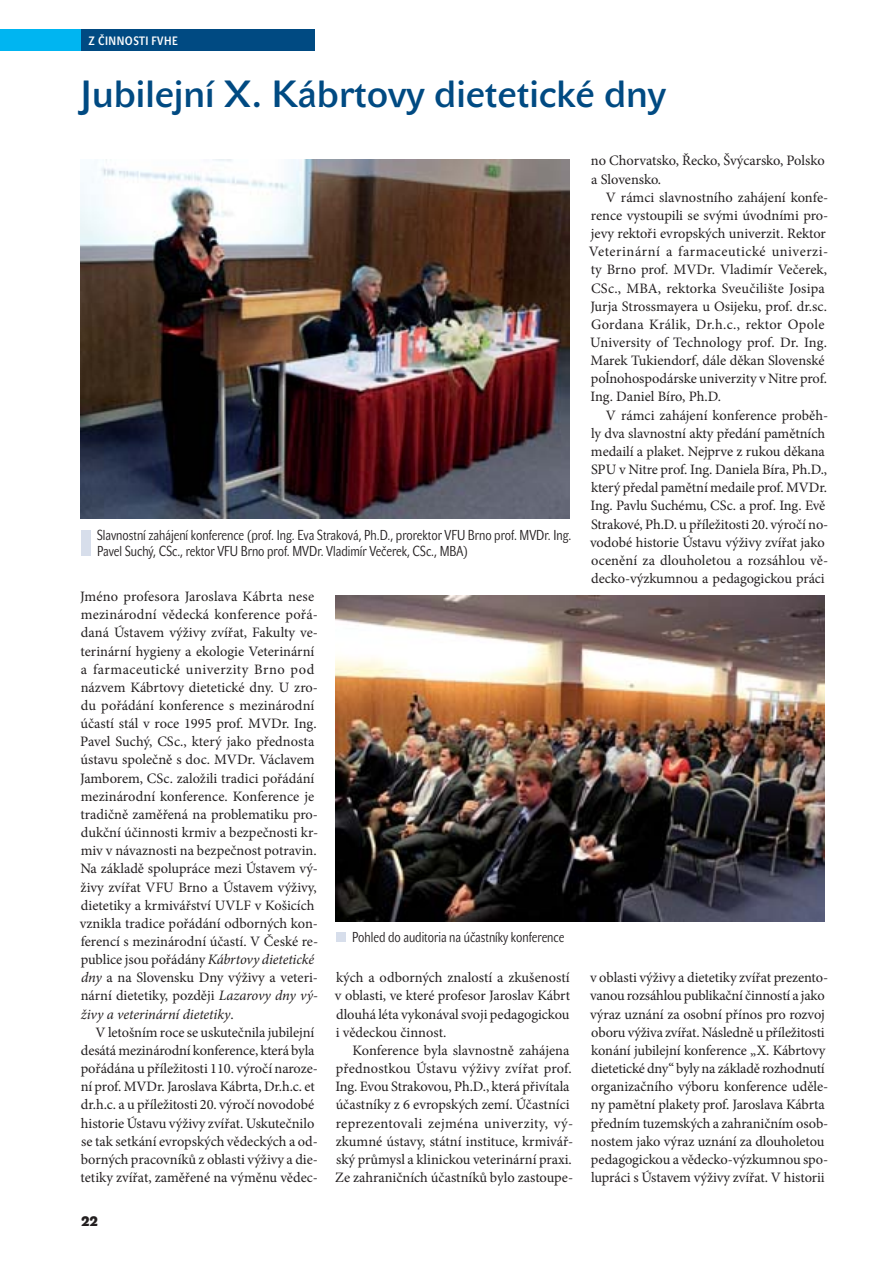
<style>
.page{position:relative;width:893px;height:1263px;background:#fff}
.page>*{position:absolute;margin:0;border:0;box-sizing:border-box;transform-origin:0 0}
.t1{font:37.5px "John Sans Medium Pro";color:#004a82}
.t2{font:14.4px/18.1px "Minion Pro";color:#231f20}
.t3{font:14.25px/15.8px "John Sans Cond Lite Pro";color:#231f20}
.t4{font:700 13.5px "John Sans Heavy Pro";color:#231f20}
.t5{font:12px "John Sans Cond Med Pro";letter-spacing:.04em;color:#fff}
.s1{font-style:italic}
</style>
<div class="page">
<div style="left:81px;top:30px;width:234px;height:21px;background:#004a82"></div>
<div style="left:0;top:30px;width:81px;height:21px;background:#00b5f1"></div>
<img style="left:81px;top:159px;width:489px;height:359px">
<div style="left:81px;top:530px;width:10px;height:26px;background:#d7deeb"></div>
<img style="left:336px;top:595px;width:489px;height:326px">
<div style="left:336px;top:932px;width:10px;height:10px;background:#d7deeb"></div>
<p class="t5" style="left:89px;top:36px;width:91px">Z ČINNOSTI FVHE</p>
<h1 class="t1" style="left:80px;top:81px;width:588px">Jubilejní X. Kábrtovy dietetické dny</h1>
<p class="t3" style="left:97px;top:529px;width:476px">Slavnostní zahájení konference (prof. Ing. Eva Straková, Ph.D., prorektor VFU Brno prof. MVDr. Ing.<br>Pavel Suchý, CSc., rektor VFU Brno prof. MVDr. Vladimír Večerek, CSc., MBA)</p>
<p class="t2" style="left:80px;top:589px;width:240px">Jméno profesora Jaroslava Kábrta nese mezinárodní vědecká konference pořá&shy;daná Ústavem výživy zvířat, Fakulty ve&shy;terinární hygieny a ekologie Veterinární a farmaceutické univerzity Brno pod názvem Kábrtovy dietetické dny. U zro&shy;du pořádání konference s mezinárodní účastí stál v roce 1995 prof. MVDr. Ing.<br>Pavel Suchý, CSc., který jako přednosta ústavu společně s doc. MVDr. Václavem Jamborem, CSc. založili tradici pořádání mezinárodní konference. Konference je tradičně zaměřená na problematiku pro&shy;dukční účinnosti krmiv a bezpečnosti kr&shy;miv v návaznosti na bezpečnost potravin.<br>Na základě spolupráce mezi Ústavem vý&shy;živy zvířat VFU Brno a Ústavem výživy, dietetiky a krmivářství UVLF v Košicích vznikla tradice pořádání odborných kon&shy;ferencí s mezinárodní účastí. V České re&shy;publice jsou pořádány <span class="s1">Kábrtovy dietetické dny</span> a na Slovensku Dny výživy a veteri&shy;nární dietetiky, později <span class="s1">Lazarovy dny vý&shy;živy a veterinární dietetiky</span>.</p>
<p class="t2" style="left:81px;top:1024px;width:239px;text-indent:15px">V letošním roce se uskutečnila jubilejní desátá mezinárodní konference, která byla pořádána u příležitosti 110. výročí naroze&shy;ní prof. MVDr. Jaroslava Kábrta, Dr.h.c. et dr.h.c. a u příležitosti 20. výročí novodobé historie Ústavu výživy zvířat. Uskutečnilo se tak setkání evropských vědeckých a od&shy;borných pracovníků z oblasti výživy a die&shy;tetiky zvířat, zaměřené na výměnu vědec-</p>
<p class="t4" style="left:81px;top:1217px;width:18px">22</p>
<p class="t3" style="left:352px;top:930px;width:214px">Pohled do auditoria na účastníky konference</p>
<p class="t2" style="left:335px;top:970px;width:237px;text-align:justify">kých a odborných znalostí a zkušeností v oblasti, ve které profesor Jaroslav Kábrt dlouhá léta vykonával svoji pedagogickou i vědeckou činnost.</p>
<p class="t2" style="left:335px;top:1042px;width:240px;text-indent:17px">Konference byla slavnostně zahájena přednostkou Ústavu výživy zvířat prof.<br>Ing. Evou Strakovou, Ph.D., která přivítala účastníky z 6 evropských zemí. Účastníci reprezentovali zejména univerzity, vý&shy;zkumné ústavy, státní instituce, krmivář&shy;ský průmysl a klinickou veterinární praxi.<br>Ze zahraničních účastníků bylo zastoupe-</p>
<p class="t2" style="left:591px;top:153px;width:235px">no Chorvatsko, Řecko, Švýcarsko, Polsko a Slovensko.</p>
<p class="t2" style="left:589px;top:189px;width:241px;text-indent:17px">V rámci slavnostního zahájení konfe&shy;rence vystoupili se svými úvodními pro&shy;jevy rektoři evropských univerzit. Rektor Veterinární a farmaceutické univerzi&shy;ty Brno prof. MVDr. Vladimír Večerek, CSc., MBA, rektorka Sveučilište Josipa Jurja Strossmayera u Osijeku, prof. dr.sc.<br>Gordana Králik, Dr.h.c., rektor Opole University of Technology prof. Dr. Ing.<br>Marek Tukiendorf, dále děkan Slovenské poĺnohospodárske univerzity v Nitre prof.<br>Ing. Daniel Bíro, Ph.D.</p>
<p class="t2" style="left:590px;top:407px;width:240px;text-indent:16px">V rámci zahájení konference proběh&shy;ly dva slavnostní akty předání pamětních medailí a plaket. Nejprve z rukou děkana SPU v Nitre prof. Ing. Daniela Bíra, Ph.D., který předal pamětní medaile prof. MVDr.<br>Ing. Pavlu Suchému, CSc. a prof. Ing. Evě Strakové, Ph.D. u příležitosti 20. výročí no&shy;vodobé historie Ústavu výživy zvířat jako ocenění za dlouholetou a rozsáhlou vě&shy;decko-výzkumnou a pedagogickou práci</p>
<p class="t2" style="left:590px;top:970px;width:240px">v oblasti výživy a dietetiky zvířat prezento&shy;vanou rozsáhlou publikační činností a jako výraz uznání za osobní přínos pro rozvoj oboru výživa zvířat. Následně u příležitosti konání jubilejní konference „X. Kábrtovy dietetické dny“ byly na základě rozhodnutí organizačního výboru konference uděle&shy;ny pamětní plakety prof. Jaroslava Kábrta předním tuzemských a zahraničním osob&shy;nostem jako výraz uznání za dlouholetou pedagogickou a vědecko-výzkumnou spo&shy;lupráci s Ústavem výživy zvířat. V historii</p>
</div>
